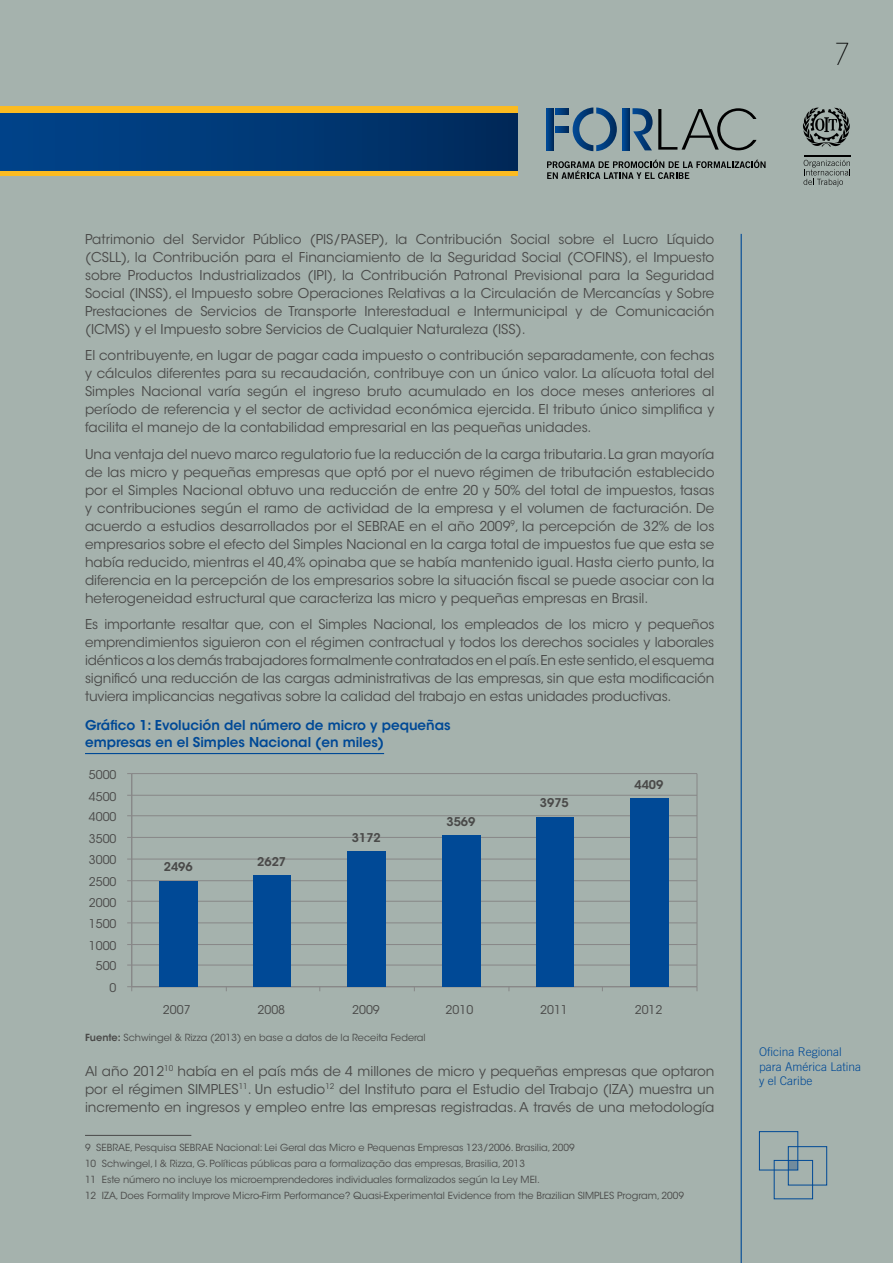
<style>
.page{position:relative;width:893px;height:1263px;background:#a5b2ad}
.page>*{position:absolute;margin:0;border:0;box-sizing:border-box;transform-origin:0 0}
.t1{font:200 30px "ITC Avant Garde Std";color:#000}
.texto{font:13.5px/18px "ITC Avant Garde Std";color:#4a4a49;text-align:justify}
.titulo_grafico_tabla{font:600 13.5px/16.2px "ITC Avant Garde Std";color:#004996}
.t2{font:12px "ITC Avant Garde Std";color:#4a4a49}
.t3{font:300 12px/14.4px "Trade Gothic LT Std";color:#004996}
.t4{font:600 12px "ITC Avant Garde Std";color:#4a4a49}
.nota_al_pie{font:9.75px "ITC Avant Garde Std";color:#4a4a49}
.fuente{font:9.75px "ITC Avant Garde Std";color:#4a4a49}
.s1{font-weight:600}
</style>
<div class="page">
<hr style="left:741px;top:234px;width:1px;height:1029px;background:#004996">
<div style="left:788px;top:1160px;width:10px;height:10px;background:#718b9d"></div>
<div style="left:774px;top:1160px;width:39px;height:39px;border:1px solid #004996"></div>
<div style="left:759px;top:1131px;width:39px;height:39px;border:1px solid #004996"></div>
<div style="left:788px;top:1146px;width:39px;height:39px;border:1px solid #004996"></div>
<div style="left:0;top:106px;width:518px;height:70px;background:#fbbb21"></div>
<div style="left:0;top:113px;width:518px;height:57px;background:linear-gradient(to right,#00458d,#002a5b)"></div>
<svg style="left:803px;top:107px;width:47px;height:40px"></svg>
<hr style="left:804px;top:155px;width:46px;height:1px;background:#000">
<svg style="left:803px;top:160px;width:47px;height:26px"></svg>
<svg style="left:547px;top:160px;width:219px;height:19px"></svg>
<svg style="left:546px;top:108px;width:7px;height:42px"></svg>
<svg style="left:556px;top:107px;width:61px;height:44px"></svg>
<svg style="left:623px;top:108px;width:7px;height:42px"></svg>
<svg style="left:632px;top:108px;width:124px;height:42px"></svg>
<hr style="left:85px;top:753px;width:299px;height:1px;background:#004996">
<hr style="left:132px;top:773px;width:565px;height:1px;background:#878787">
<hr style="left:131px;top:773px;width:1px;height:214px;background:#878787">
<hr style="left:127px;top:965px;width:570px;height:1px;background:#878787">
<hr style="left:127px;top:944px;width:570px;height:1px;background:#878787">
<hr style="left:127px;top:922px;width:570px;height:1px;background:#878787">
<hr style="left:127px;top:901px;width:570px;height:1px;background:#878787">
<hr style="left:127px;top:880px;width:570px;height:1px;background:#878787">
<hr style="left:127px;top:859px;width:570px;height:1px;background:#878787">
<hr style="left:127px;top:837px;width:570px;height:1px;background:#878787">
<hr style="left:127px;top:815px;width:570px;height:1px;background:#878787">
<hr style="left:127px;top:795px;width:570px;height:1px;background:#878787">
<hr style="left:132px;top:986px;width:565px;height:1px;background:#878787">
<hr style="left:697px;top:773px;width:1px;height:214px;background:#878787">
<div style="left:159px;top:881px;width:39px;height:106px;background:#004996"></div>
<div style="left:254px;top:875px;width:37px;height:112px;background:#004996"></div>
<div style="left:347px;top:851px;width:39px;height:136px;background:#004996"></div>
<div style="left:442px;top:835px;width:38px;height:152px;background:#004996"></div>
<div style="left:536px;top:817px;width:38px;height:170px;background:#004996"></div>
<div style="left:630px;top:799px;width:38px;height:188px;background:#004996"></div>
<hr style="left:85px;top:1135px;width:106px;height:1px;background:#4a4a49">
<h1 class="t1" style="left:834px;top:36px;width:18px">7</h1>
<p class="texto" style="left:85px;top:230px;width:631px">Patrimonio del Servidor Público (PIS/PASEP), la Contribución Social sobre el Lucro Líquido (CSLL), la Contribución para el Financiamiento de la Seguridad Social (COFINS), el Impuesto sobre Productos Industrializados (IPI), la Contribución Patronal Previsional para la Seguridad Social (INSS), el Impuesto sobre Operaciones Relativas a la Circulación de Mercancías y Sobre Prestaciones de Servicios de Transporte Interestadual e Intermunicipal y de Comunicación (ICMS) y el Impuesto sobre Servicios de Cualquier Naturaleza (ISS).</p>
<p class="texto" style="left:85px;top:347px;width:631px">El contribuyente, en lugar de pagar cada impuesto o contribución separadamente, con fechas y cálculos diferentes para su recaudación, contribuye con un único valor. La alícuota total del Simples Nacional varía según el ingreso bruto acumulado en los doce meses anteriores al período de referencia y el sector de actividad económica ejercida. El tributo único simplifica y facilita el manejo de la contabilidad empresarial en las pequeñas unidades.</p>
<p class="texto" style="left:85px;top:445px;width:631px">Una ventaja del nuevo marco regulatorio fue la reducción de la carga tributaria. La gran mayoría de las micro y pequeñas empresas que optó por el nuevo régimen de tributación establecido por el Simples Nacional obtuvo una reducción de entre 20 y 50% del total de impuestos, tasas y contribuciones según el ramo de actividad de la empresa y el volumen de facturación. De acuerdo a estudios desarrollados por el SEBRAE en el año 2009<sup>9</sup>, la percepción de 32% de los empresarios sobre el efecto del Simples Nacional en la carga total de impuestos fue que esta se había reducido, mientras el 40,4% opinaba que se había mantenido igual. Hasta cierto punto, la diferencia en la percepción de los empresarios sobre la situación fiscal se puede asociar con la heterogeneidad estructural que caracteriza las micro y pequeñas empresas en Brasil.</p>
<p class="texto" style="left:85px;top:616px;width:631px">Es importante resaltar que, con el Simples Nacional, los empleados de los micro y pequeños emprendimientos siguieron con el régimen contractual y todos los derechos sociales y laborales idénticos a los demás trabajadores formalmente contratados en el país.En este sentido,el esquema significó una reducción de las cargas administrativas de las empresas, sin que esta modificación tuviera implicancias negativas sobre la calidad del trabajo en estas unidades productivas.</p>
<p class="titulo_grafico_tabla" style="left:85px;top:717px;width:367px">Gráfico 1: Evolución del número de micro y pequeñas empresas en el Simples Nacional (en miles)</p>
<p class="t2" style="left:89px;top:767px;width:29px">5000</p>
<p class="t2" style="left:89px;top:789px;width:29px">4500</p>
<p class="t2" style="left:89px;top:809px;width:29px">4000</p>
<p class="t2" style="left:89px;top:831px;width:29px">3500</p>
<p class="t2" style="left:89px;top:853px;width:29px">3000</p>
<p class="t2" style="left:89px;top:874px;width:29px">2500</p>
<p class="t2" style="left:89px;top:895px;width:29px">2000</p>
<p class="t2" style="left:89px;top:916px;width:29px">1500</p>
<p class="t2" style="left:89px;top:938px;width:29px">1000</p>
<p class="t2" style="left:96px;top:959px;width:22px">500</p>
<p class="t2" style="left:110px;top:980px;width:8px">0</p>
<p class="t4" style="left:164px;top:859px;width:30px">2496</p>
<p class="t4" style="left:257px;top:853px;width:30px">2627</p>
<p class="t4" style="left:352px;top:829px;width:30px">3172</p>
<p class="t4" style="left:446px;top:814px;width:30px">3569</p>
<p class="t4" style="left:540px;top:795px;width:30px">3975</p>
<p class="t4" style="left:634px;top:777px;width:30px">4409</p>
<p class="t2" style="left:163px;top:1002px;width:29px">2007</p>
<p class="t2" style="left:258px;top:1002px;width:29px">2008</p>
<p class="t2" style="left:352px;top:1002px;width:29px">2009</p>
<p class="t2" style="left:446px;top:1002px;width:29px">2010</p>
<p class="t2" style="left:540px;top:1002px;width:29px">2011</p>
<p class="t2" style="left:635px;top:1002px;width:29px">2012</p>
<p class="fuente" style="left:85px;top:1031px;width:342px"><span class="s1">Fuente:</span> Schwingel &amp; Rizza (2013) en base a datos de la Receita Federal</p>
<p class="texto" style="left:85px;top:1062px;width:631px">Al año 2012<sup>10</sup> había en el país más de 4 millones de micro y pequeñas empresas que optaron por el régimen SIMPLES<sup>11</sup>. Un estudio<sup>12</sup> del Instituto para el Estudio del Trabajo (IZA) muestra un incremento en ingresos y empleo entre las empresas registradas. A través de una metodología</p>
<p class="nota_al_pie" style="left:85px;top:1142px;width:491px">9 SEBRAE, Pesquisa SEBRAE Nacional: Lei Geral das Micro e Pequenas Empresas 123/2006. Brasilia, 2009</p>
<p class="nota_al_pie" style="left:85px;top:1158px;width:441px">10 Schwingel, I &amp; Rizza, G. Políticas públicas para a formalização das empresas, Brasilia, 2013</p>
<p class="nota_al_pie" style="left:85px;top:1174px;width:456px">11 Este número no incluye los microemprendedores individuales formalizados según la Ley MEI.</p>
<p class="nota_al_pie" style="left:85px;top:1190px;width:600px">12 IZA, Does Formality Improve Micro-Firm Performance? Quasi-Experimental Evidence from the Brazilian SIMPLES Program, 2009</p>
<p class="t3" style="left:759px;top:1044px;width:103px">Oficina Regional para América Latina y el Caribe</p>
</div>
